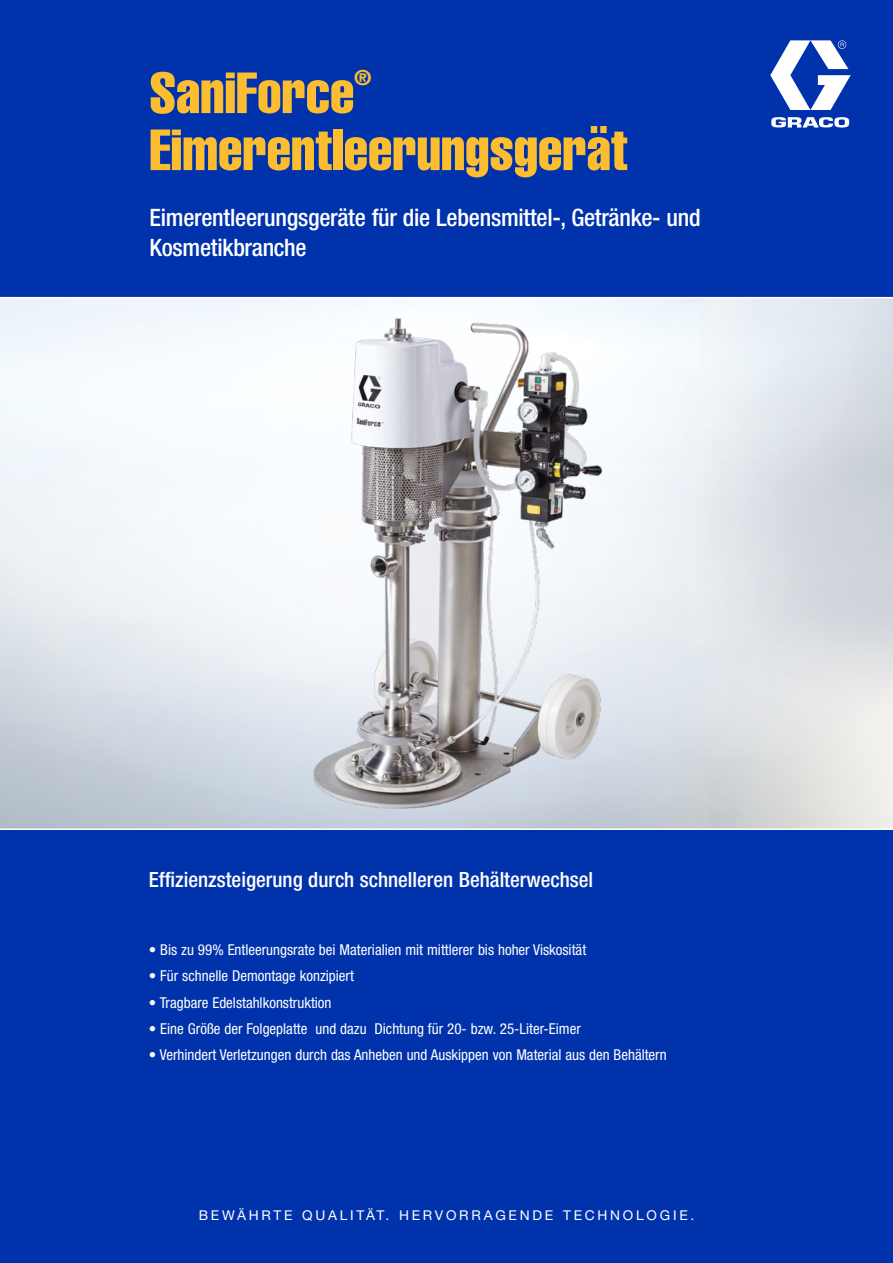
<style>
.page{position:relative;width:893px;height:1263px;background:#0033ab}
.page>*{position:absolute;margin:0;border:0;box-sizing:border-box;transform-origin:0 0}
.t1{font:57px "Helvetica LT Std Comp";color:#fcbd30}
.t2{font:500 condensed 24px/30px "Helvetica Neue LT Std";letter-spacing:-.01em;color:#fff}
.t3{font:500 condensed 21px "Helvetica Neue LT Std";color:#fff}
.t4{font:21px "Helvetica LT Std Comp";color:#fcbd30}
.t5{font:condensed 15px "Helvetica Neue LT Std";color:#fff}
.t6{font:13.5px "Helvetica Neue LT Std";letter-spacing:.2em;color:#fff}
</style>
<div class="page">
<svg style="left:770px;top:40px;width:81px;height:88px"></svg>
<img style="left:0;top:298px;width:893px;height:530px">
<hr style="left:0;top:828px;width:893px;height:2px;background:#fff">
<hr style="left:0;top:297px;width:893px;height:1px;background:#fff">
<img style="left:268px;top:300px;width:368px;height:527px">
<h1 class="t1" style="left:149px;top:57px;width:206px">SaniForce</h1>
<h3 class="t4" style="left:354px;top:64px;width:18px">®</h3>
<h1 class="t1" style="left:149px;top:114px;width:480px">Eimerentleerungsgerät</h1>
<h2 class="t2" style="left:149px;top:202px;width:553px">Eimerentleerungsgeräte für die Lebensmittel-, Getränke- und<br>Kosmetikbranche</h2>
<h3 class="t3" style="left:149px;top:867px;width:446px">Effizienzsteigerung durch schnelleren Behälterwechsel</h3>
<p class="t5" style="left:149px;top:941px;width:439px">• Bis zu 99% Entleerungsrate bei Materialien mit mittlerer bis hoher Viskosität</p>
<p class="t5" style="left:149px;top:967px;width:207px">• Für schnelle Demontage konzipiert</p>
<p class="t5" style="left:149px;top:993px;width:184px">• Tragbare Edelstahlkonstruktion</p>
<p class="t5" style="left:149px;top:1020px;width:433px">• Eine Größe der Folgeplatte und dazu Dichtung für 20- bzw. 25-Liter-Eimer</p>
<p class="t5" style="left:149px;top:1046px;width:519px">• Verhindert Verletzungen durch das Anheben und Auskippen von Material aus den Behältern</p>
<p class="t6" style="left:199px;top:1207px;width:497px">BEWÄHRTE QUALITÄT. HERVORRAGENDE TECHNOLOGIE.</p>
</div>
